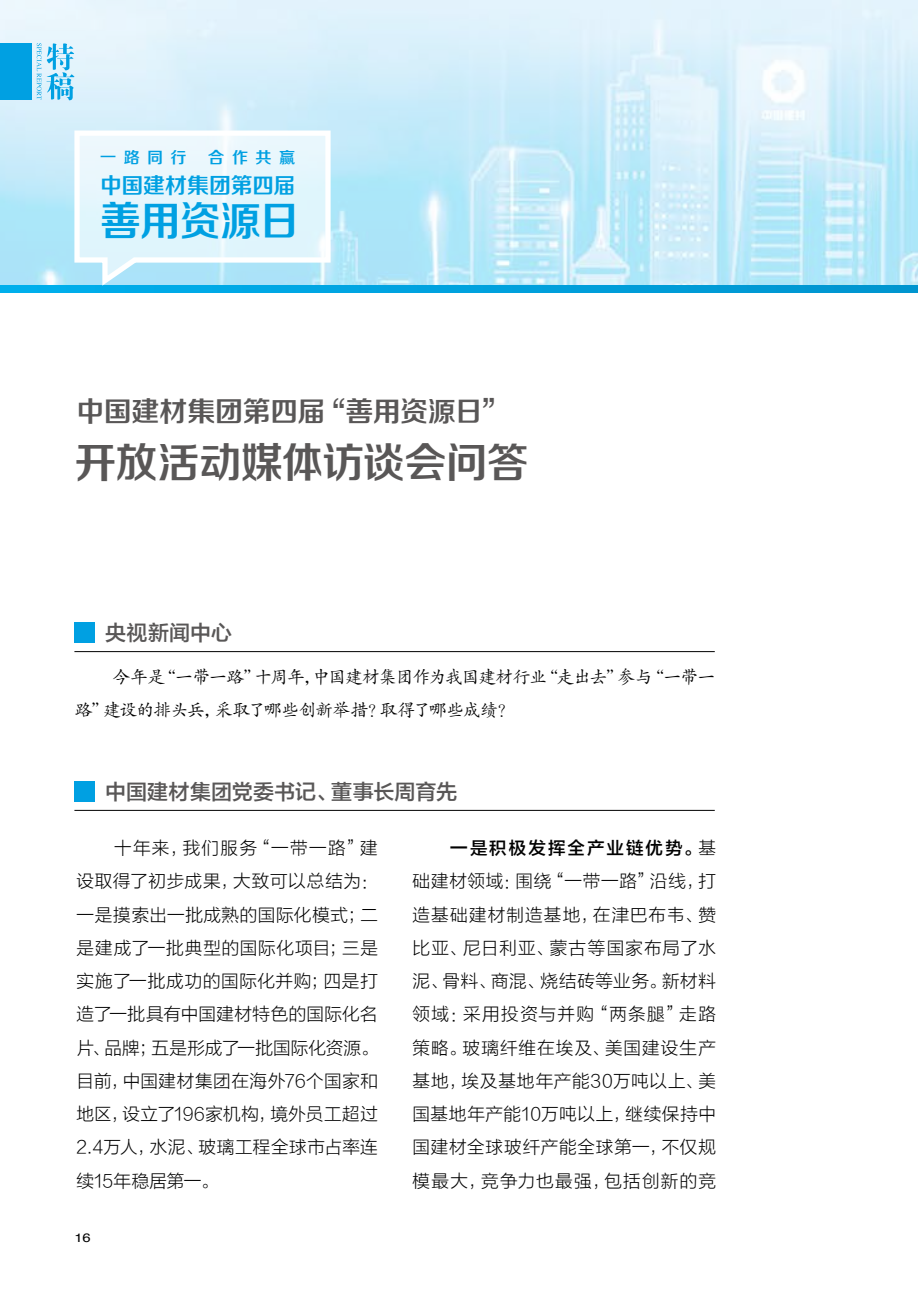
<style>
.page{position:relative;width:918px;height:1290px;background:#fff}
.page>*{position:absolute;margin:0;border:0;box-sizing:border-box;transform-origin:0 0}
.t1{font:42px "FZZZHONGJW GB1 0";letter-spacing:-.02em;color:#595757}
.t2{font:40.95px "FZZZHONGJW GB1 0";letter-spacing:-.03em;color:#00a0e2}
.t3{font:28px "FZZZHONGJW GB1 0";letter-spacing:-.02em;color:#595757}
.t4{font:21.88px "FZZZHONGJW GB1 0";letter-spacing:-.01em;color:#00a0e2}
.t5{font:21px "FZLTZHJW GB1 0";letter-spacing:.005em;color:#595757}
.t6{font:17.5px/33.2px "FZLTXHJW GB1 0";letter-spacing:.035em;color:#000;text-align:justify}
.t7{font:17.5px/33.2px "FZKTJW GB1 0";letter-spacing:-.035em;color:#000}
.t8{font:17.5px "FZLTZHJW GB1 0";letter-spacing:.115em;color:#000}
.t9{font:16.1px "FZZZHONGJW GB1 0";letter-spacing:.46em;color:#00a0e2}
.t10{font:12.25px "Helvetica";color:#000;scale:1.2 1}
.s1{font-family:"FZLTXHJW GB1 0"}
</style>
<div class="page">
<img style="left:0;top:0;width:918px;height:286px">
<svg style="left:0;top:286px;width:918px;height:7px;background:#009fdb"></svg>
<svg style="left:72px;top:128px;width:261px;height:163px;background:#d6f1fb"></svg>
<svg style="left:37px;top:43px;width:37px;height:57px;background:#99d8f3"></svg>
<div style="left:0;top:43px;width:32px;height:57px;background:#00a0e2"></div>
<hr style="left:74px;top:810px;width:641px;height:1px;background:#000">
<hr style="left:74px;top:651px;width:641px;height:1px;background:#000">
<div style="left:74px;top:622px;width:21px;height:21px;background:#00a0e2"></div>
<div style="left:74px;top:780px;width:21px;height:21px;background:#00a0e2"></div>
<p class="t9" style="left:100px;top:148px;width:88px">一路同行</p>
<p class="t9" style="left:208px;top:148px;width:88px">合作共赢</p>
<p class="t4" style="left:100px;top:173px;width:197px">中国建材集团第四届</p>
<h2 class="t2" style="left:100px;top:199px;width:201px">善用资源日</h2>
<h3 class="t3" style="left:77px;top:396px;width:434px">中国建材集团第四届“善用资源日”</h3>
<h1 class="t1" style="left:74px;top:439px;width:456px">开放活动媒体访谈会问答</h1>
<p class="t5" style="left:105px;top:621px;width:128px">央视新闻中心</p>
<p class="t7" style="left:75px;top:661px;width:642px;text-indent:38px">今年是“一带一路”十周年，中国建材集团作为我国建材行业“走出去”参与“一带一路”建设的排头兵，采取了哪些创新举措？取得了哪些成绩？</p>
<p class="t5" style="left:105px;top:780px;width:353px">中国建材集团党委书记、董事长周育先</p>
<p class="t6" style="left:77px;top:832px;width:303px;text-indent:38px">十年来，我们服务“一带一路”建设取得了初步成果，大致可以总结为：一是摸索出一批成熟的国际化模式；二是建成了一批典型的国际化项目；三是实施了一批成功的国际化并购；四是打造了一批具有中国建材特色的国际化名片、品牌；五是形成了一批国际化资源。目前，中国建材集团在海外76个国家和地区，设立了196家机构，境外员工超过2.4万人，水泥、玻璃工程全球市占率连续15年稳居第一。</p>
<p class="t8" style="left:450px;top:838px;width:267px">一是积极发挥全产业链优势。<span class="s1">基</span></p>
<p class="t6" style="left:412px;top:865px;width:305px">础建材领域：围绕“一带一路”沿线，打造基础建材制造基地，在津巴布韦、赞比亚、尼日利亚、蒙古等国家布局了水泥、骨料、商混、烧结砖等业务。新材料领域：采用投资与并购“两条腿”走路策略。玻璃纤维在埃及、美国建设生产基地，埃及基地年产能30万吨以上、美国基地年产能10万吨以上，继续保持中国建材全球玻纤产能全球第一，不仅规模最大，竞争力也最强，包括创新的竞</p>
<p class="t10" style="left:74px;top:1228px;width:15px">16</p>
</div>
